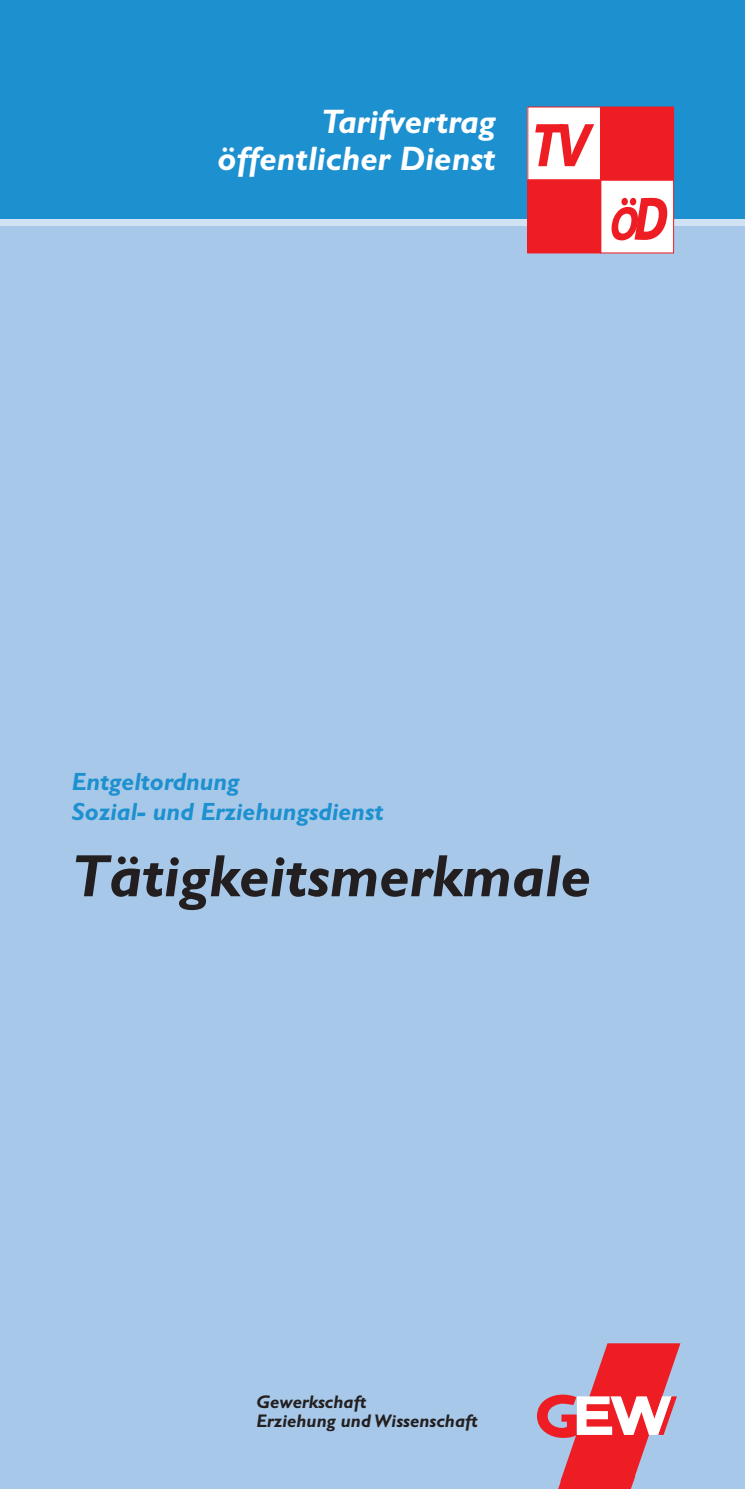
<style>
.page{position:relative;width:745px;height:1489px;background:#fff}
.page>*{position:absolute;margin:0;border:0;box-sizing:border-box;transform-origin:0 0}
.t1{font:italic 700 60px "Gill Sans";color:#231f20}
.t2{font:italic 700 34px/37.2px "Gill Sans";color:#fff;text-align:right}
.t3{font:italic 700 25px/30px "Gill Sans";color:#1d90d0}
.t4{font:italic 700 18.25px/18.2px "Gill Sans";color:#231f20}
</style>
<div class="page">
<div style="left:0;top:223px;width:744px;height:1265px;background:#a7c8e8"></div>
<div style="left:0;top:0;width:744px;height:221px;background:#1d90d0"></div>
<div style="left:0;top:220px;width:744px;height:6px;background:#d0e2f3"></div>
<div style="left:527px;top:107px;width:73px;height:73px;background:#fff"></div>
<div style="left:600px;top:180px;width:73px;height:73px;background:#fff"></div>
<div style="left:599px;top:179px;width:74px;height:74px;border:1px solid #ee1d23"></div>
<svg style="left:535px;top:124px;width:59px;height:42px"></svg>
<svg style="left:611px;top:198px;width:55px;height:42px"></svg>
<div style="left:527px;top:180px;width:73px;height:73px;background:#ee1d23"></div>
<div style="left:527px;top:179px;width:74px;height:74px;border:1px solid #ee1d23"></div>
<div style="left:600px;top:107px;width:73px;height:73px;background:#ee1d23"></div>
<svg style="left:537px;top:1343px;width:143px;height:145px"></svg>
<h2 class="t2" style="left:217px;top:106px;width:279px">Tarifvertrag öffentlicher Dienst</h2>
<p class="t3" style="left:72px;top:768px;width:313px">Entgeltordnung<br>Sozial- und Erziehungsdienst</p>
<h1 class="t1" style="left:72px;top:853px;width:520px">Tätigkeitsmerkmale</h1>
<p class="t4" style="left:256px;top:1394px;width:223px">Gewerkschaft<br>Erziehung und Wissenschaft</p>
</div>
